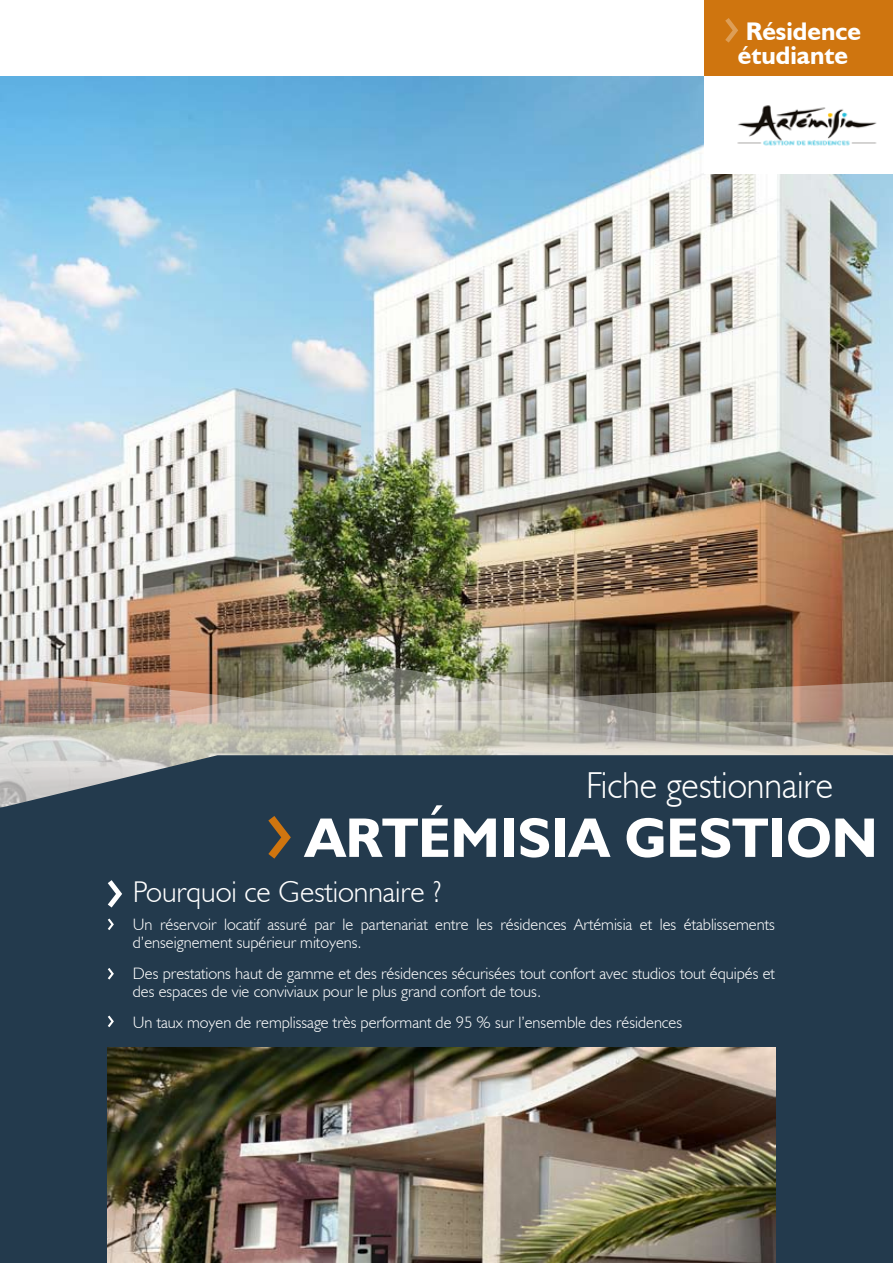
<style>
.page{position:relative;width:893px;height:1263px;background:#fff}
.page>*{position:absolute;margin:0;border:0;box-sizing:border-box;transform-origin:0 0}
.t1{font:700 56.1px "Humanist 521 BT";color:#fff}
.t2{font:300 37.5px "Humanist 521 BT";color:#fff}
.t3{font:300 30px "Humanist 521 BT";color:#fff}
.t4{font:700 25.5px/24px "Humanist 521 BT";color:#fff;text-align:center}
.t5{font:300 16.5px/18px "Humanist 521 BT";color:#fff}
</style>
<div class="page">
<img style="left:0;top:77px;width:893px;height:589px">
<svg style="left:0;top:669px;width:893px;height:86px;background:#ada495"></svg>
<div style="left:0;top:755px;width:893px;height:117px;background:#233a4d"></div>
<svg style="left:268px;top:816px;width:23px;height:43px"></svg>
<div style="left:704px;top:0;width:189px;height:92px;background:#cf750f"></div>
<svg style="left:725px;top:18px;width:13px;height:25px"></svg>
<img style="left:704px;top:77px;width:189px;height:96px">
<div style="left:0;top:872px;width:893px;height:391px;background:#233a4d"></div>
<img style="left:108px;top:1047px;width:667px;height:216px">
<svg style="left:108px;top:880px;width:14px;height:27px"></svg>
<svg style="left:108px;top:918px;width:6px;height:12px"></svg>
<svg style="left:108px;top:968px;width:6px;height:11px"></svg>
<svg style="left:108px;top:1015px;width:6px;height:12px"></svg>
<h3 class="t4" style="left:738px;top:19px;width:125px">Résidence étudiante</h3>
<h2 class="t2" style="left:586px;top:762px;width:249px">Fiche gestionnaire</h2>
<h1 class="t1" style="left:305px;top:803px;width:574px">ARTÉMISIA GESTION</h1>
<h3 class="t3" style="left:133px;top:873px;width:311px">Pourquoi ce Gestionnaire ?</h3>
<p class="t5" style="left:133px;top:915px;width:644px">Un réservoir locatif assuré par le partenariat entre les résidences Artémisia et les établissements d’enseignement supérieur mitoyens.</p>
<p class="t5" style="left:133px;top:964px;width:644px">Des prestations haut de gamme et des résidences sécurisées tout confort avec studios tout équipés et des espaces de vie conviviaux pour le plus grand confort de tous.</p>
<p class="t5" style="left:133px;top:1013px;width:551px">Un taux moyen de remplissage très performant de 95 % sur l’ensemble des résidences</p>
</div>
